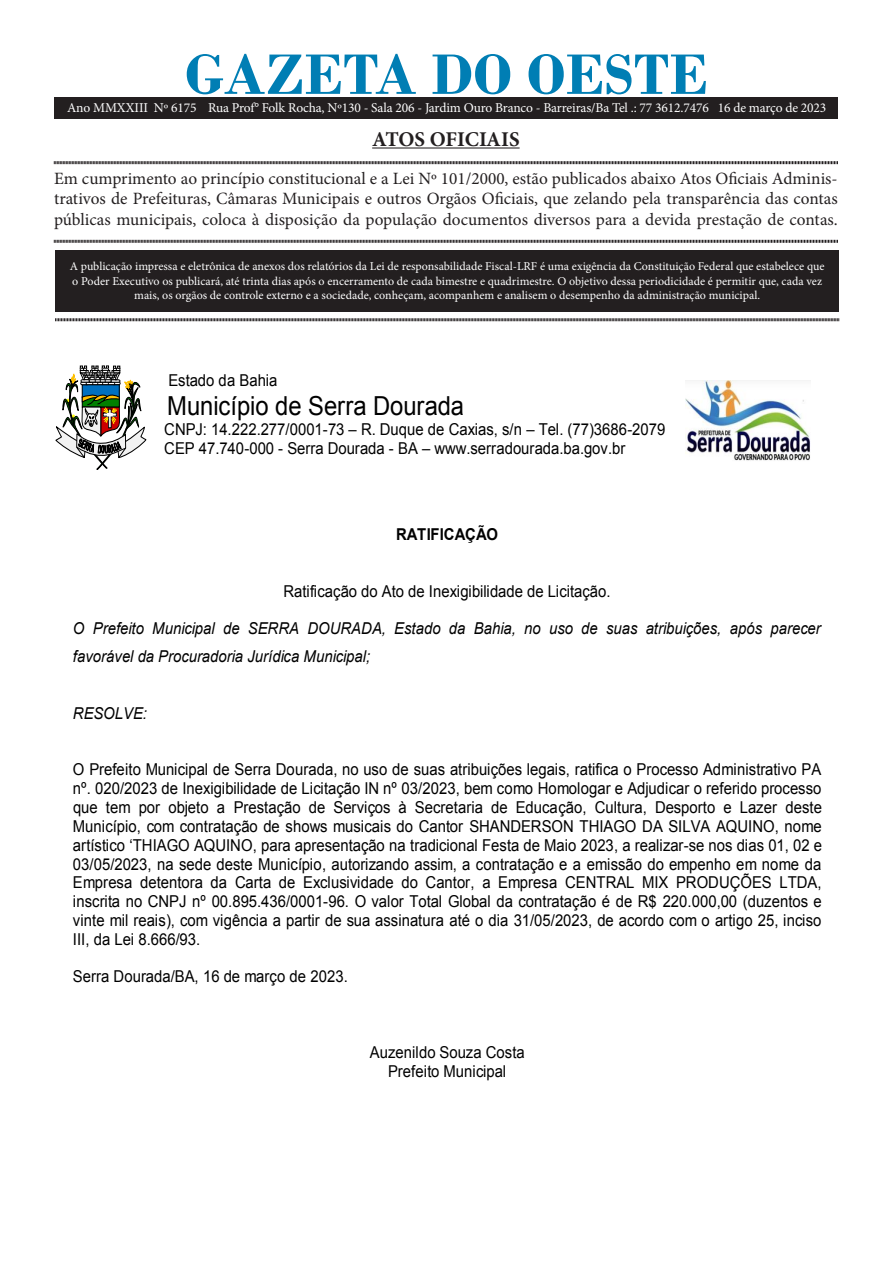
<style>
.page{position:relative;width:893px;height:1263px;background:#fff}
.page>*{position:absolute;margin:0;border:0;box-sizing:border-box;transform-origin:0 0}
.t1{font:700 60px "Bodoni";color:#007eb4}
.t2{font:26.25px "Arial";color:#000;scale:.91 1}
.t3{font:700 21px "Minion Pro";letter-spacing:-.005em;color:#231f20}
.t4{font:17.25px/20.7px "Minion Pro";color:#231f20;text-align:justify}
.t5{font:16.35px/18.8px "Arial";letter-spacing:.005em;color:#000;scale:.91 1}
.t6{font:italic 16.35px/28.2px "Arial";letter-spacing:.005em;color:#000;scale:.91 1}
.t7{font:700 16.35px "Arial";letter-spacing:-.01em;color:#000;scale:.91 1}
.t8{font:13.5px "Minion Pro";letter-spacing:-.01em;color:#fff}
.t9{font:12px/14.4px "Minion Pro";color:#fff;text-align:center}
.s1{font-style:inherit}
</style>
<div class="page">
<div style="left:55px;top:250px;width:784px;height:61px;background:#231f20"></div>
<hr style="left:372px;top:147px;width:148px;height:2px;background:#231f20">
<svg style="left:54px;top:161px;width:784px;height:4px;background:#908e8e"></svg>
<svg style="left:54px;top:239px;width:784px;height:4px;background:#908e8e"></svg>
<svg style="left:55px;top:318px;width:784px;height:4px;background:#908e8e"></svg>
<div style="left:54px;top:98px;width:784px;height:20px;background:#231f20"></div>
<img style="left:686px;top:381px;width:124px;height:80px">
<svg style="left:55px;top:366px;width:91px;height:104px"></svg>
<p class="t1" style="left:185px;top:39px;width:525px">GAZETA DO OESTE</p>
<p class="t3" style="left:372px;top:124px;width:149px">ATOS OFICIAIS</p>
<p class="t4" style="left:54px;top:168px;width:785px">Em cumprimento ao princípio constitucional e a Lei Nº 101/2000, estão publicados abaixo Atos Oficiais Adminis&shy;trativos de Prefeituras, Câmaras Municipais e outros Orgãos Oficiais, que zelando pela transparência das contas públicas municipais, coloca à disposição da população documentos diversos para a devida prestação de contas.</p>
<p class="t9" style="left:70px;top:259px;width:756px">A publicação impressa e eletrônica de anexos dos relatórios da Lei de responsabilidade Fiscal-LRF é uma exigência da Constituição Federal que estabelece que o Poder Executivo os publicará, até trinta dias após o encerramento de cada bimestre e quadrimestre. O objetivo dessa periodicidade é permitir que, cada vez mais, os orgãos de controle externo e a sociedade, conheçam, acompanhem e analisem o desempenho da administração municipal.</p>
<p class="t8" style="left:67px;top:98px;width:761px">Ano MMXXIII Nº 6175 Rua Prof° Folk Rocha, Nº130 - Sala 206 - Jardim Ouro Branco - Barreiras/Ba Tel .: 77 3612.7476 16 de março de 2023</p>
<p class="t5" style="left:168px;top:371px;width:121px">Estado da Bahia</p>
<p class="t2" style="left:167px;top:388px;width:328px">Município de Serra Dourada</p>
<p class="t5" style="left:164px;top:421px;width:552px">CNPJ: 14.222.277/0001-73 <span class="s1">–</span> R. Duque de Caxias, s/n <span class="s1">–</span> Tel. (77)3686-2079<br>CEP 47.740-000 - Serra Dourada - BA <span class="s1">–</span> www.serradourada.ba.gov.br</p>
<p class="t7" style="left:396px;top:523px;width:114px">RATIFICAÇÃO</p>
<p class="t5" style="left:283px;top:582px;width:361px">Ratificação do Ato de Inexigibilidade de Licitação.</p>
<p class="t6" style="left:73px;top:615px;width:823px">O Prefeito Municipal de SERRA DOURADA, Estado da Bahia, no uso de suas atribuições, após parecer favorável da Procuradoria Jurídica Municipal;</p>
<p class="t6" style="left:73px;top:699px;width:83px">RESOLVE:</p>
<p class="t5" style="left:73px;top:760px;width:824px;text-align:justify">O Prefeito Municipal de Serra Dourada, no uso de suas atribuições legais, ratifica o Processo Administrativo PA nº. 020/2023 de Inexigibilidade de Licitação IN nº 03/2023, bem como Homologar e Adjudicar o referido processo que tem por objeto a Prestação de Serviços à Secretaria de Educação, Cultura, Desporto e Lazer deste Município, com contratação de shows musicais do Cantor SHANDERSON THIAGO DA SILVA AQUINO, nome artístico <span class="s1">‘</span>THIAGO AQUINO, para apresentação na tradicional Festa de Maio 2023, a realizar-se nos dias 01, 02 e 03/05/2023, na sede deste Município, autorizando assim, a contratação e a emissão do empenho em nome da Empresa detentora da Carta de Exclusividade do Cantor, a Empresa CENTRAL MIX PRODUÇÕES LTDA, inscrita no CNPJ nº 00.895.436/0001-96. O valor Total Global da contratação é de R$ 220.000,00 (duzentos e vinte mil reais), com vigência a partir de sua assinatura até o dia 31/05/2023, de acordo com o artigo 25, inciso III, da Lei 8.666/93.</p>
<p class="t5" style="left:73px;top:967px;width:304px">Serra Dourada/BA, 16 de março de 2023.</p>
<p class="t5" style="left:370px;top:1042px;width:172px;text-align:center">Auzenildo Souza Costa<br>Prefeito Municipal</p>
</div>
